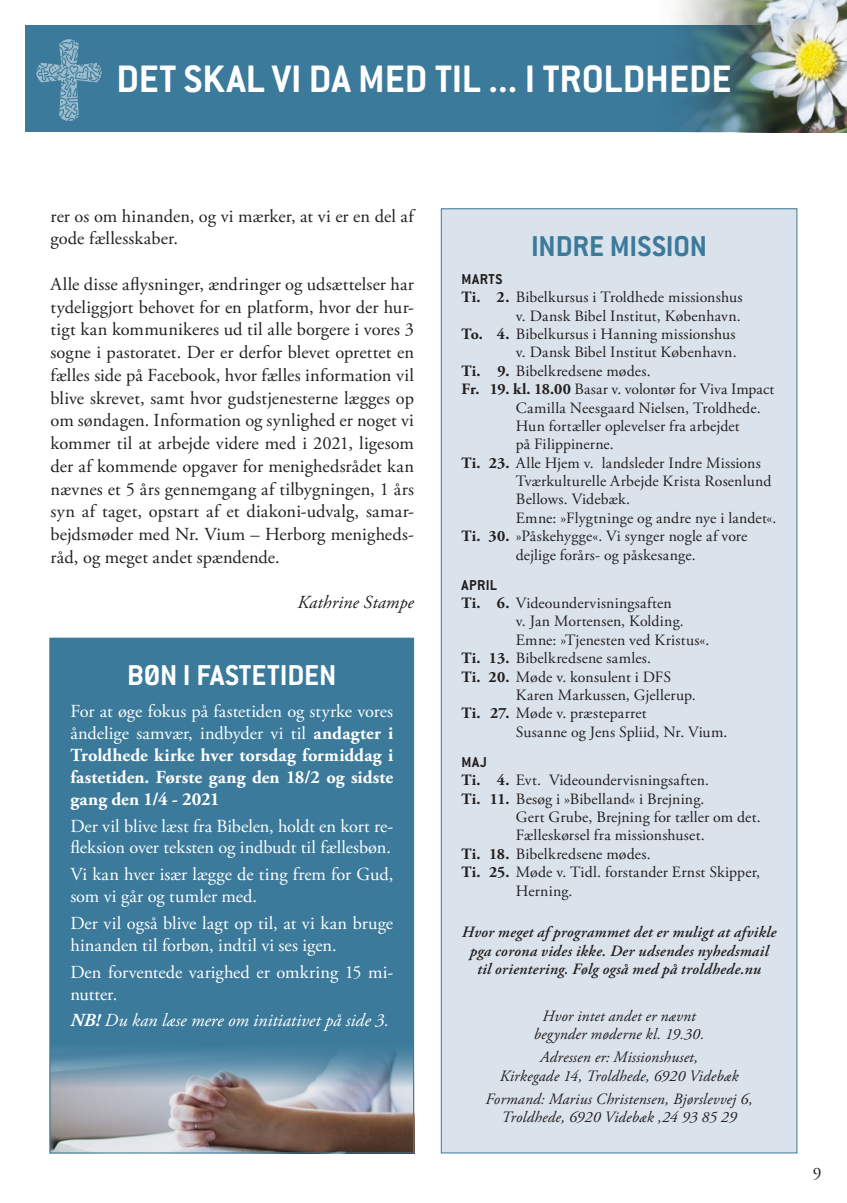
<style>
.page{position:relative;width:847px;height:1203px;background:#fff}
.page>*{position:absolute;margin:0;border:0;box-sizing:border-box;transform-origin:0 0}
.t1{font:700 42px "Conduit ITC";color:#fff}
.t2{font:700 31.5px "Conduit ITC";color:#fff}
.t3{font:700 31.5px "Conduit ITC";letter-spacing:-.005em;color:#3b7a9b}
.t4{font:18.38px/22.8px "Adobe Garamond Pro";color:#231f20}
.t5{font:18.38px/21.9px "Adobe Garamond Pro";color:#fff}
.t6{font:700 18.38px/21.9px "Adobe Garamond Pro";letter-spacing:.005em;color:#fff;text-align:justify}
.t7{font:italic 18.38px "Adobe Garamond Pro";color:#fff}
.t8{font:italic 18.38px "Adobe Garamond Pro";letter-spacing:.005em;color:#231f20}
.t9{font:17.5px "Adobe Garamond Pro";color:#231f20}
.t10{font:15.75px "Adobe Garamond Pro";letter-spacing:.01em;color:#231f20}
.t11{font:italic 15.75px/18.4px "Adobe Garamond Pro";letter-spacing:.01em;color:#231f20;text-align:center}
.t12{font:italic 600 15.75px/18.4px "Adobe Garamond Pro";letter-spacing:.015em;color:#231f20;text-align:center}
.t13{font:700 15.75px "Conduit ITC";letter-spacing:.035em;color:#231f20}
.s1{font-weight:400}
.s2{font-weight:700}
</style>
<div class="page">
<div style="left:26px;top:25px;width:821px;height:106px;background:#3b7a9b"></div>
<svg style="left:36px;top:39px;width:66px;height:82px"></svg>
<img style="left:649px;top:0;width:198px;height:132px">
<div style="left:441px;top:209px;width:356px;height:944px;background:#dae2eb"></div>
<div style="left:50px;top:638px;width:363px;height:515px;background:#3b7a9b"></div>
<img style="left:52px;top:1050px;width:360px;height:101px">
<p class="t1" style="left:116px;top:54px;width:617px">DET SKAL VI DA MED TIL ... I TROLDHEDE</p>
<p class="t4" style="left:51px;top:205px;width:365px">rer os om hinanden, og vi mærker, at vi er en del af gode fællesskaber.</p>
<p class="t4" style="left:51px;top:273px;width:365px;text-align:justify">Alle disse aflysninger, ændringer og udsættelser har tydeliggjort behovet for en platform, hvor der hur&shy;tigt kan kommunikeres ud til alle borgere i vores 3 sogne i pastoratet. Der er derfor blevet oprettet en fælles side på Facebook, hvor fælles information vil blive skrevet, samt hvor gudstjenesterne lægges op om søndagen. Information og synlighed er noget vi kommer til at arbejde videre med i 2021, ligesom der af kommende opgaver for menighedsrådet kan nævnes et 5 års gennemgang af tilbygningen, 1 års syn af taget, opstart af et diakoni-udvalg, samar&shy;bejdsmøder med Nr. Vium – Herborg menigheds&shy;råd, og meget andet spændende.</p>
<p class="t8" style="left:297px;top:592px;width:118px">Kathrine Stampe</p>
<p class="t2" style="left:127px;top:657px;width:211px">BØN I FASTETIDEN</p>
<p class="t6" style="left:70px;top:701px;width:324px"><span class="s1">For at øge fokus på fastetiden og styrke vores åndelige samvær, indbyder vi til</span> andagter i Troldhede kirke hver torsdag formiddag i fastetiden. Første gang den 18/2 og sidste gang den 1/4 - 2021</p>
<p class="t5" style="left:70px;top:815px;width:324px">Der vil blive læst fra Bibelen, holdt en kort re&shy;fleksion over teksten og indbudt til fællesbøn.</p>
<p class="t5" style="left:70px;top:864px;width:324px">Vi kan hver især lægge de ting frem for Gud, som vi går og tumler med.</p>
<p class="t5" style="left:70px;top:913px;width:324px">Der vil også blive lagt op til, at vi kan bruge hinanden til forbøn, indtil vi ses igen.</p>
<p class="t5" style="left:70px;top:962px;width:324px">Den forventede varighed er omkring 15 mi&shy;nutter.</p>
<p class="t7" style="left:70px;top:1010px;width:320px"><span class="s2">NB!</span> Du kan læse mere om initiativet på side 3.</p>
<p class="t3" style="left:531px;top:228px;width:178px">INDRE MISSION</p>
<p class="t13" style="left:461px;top:270px;width:42px">MARTS</p>
<p class="t10" style="left:461px;top:288px;width:282px"><span class="s2">Ti. 2.</span> Bibelkursus i Troldhede missionshus</p>
<p class="t10" style="left:516px;top:306px;width:226px">v. Dansk Bibel Institut, København.</p>
<p class="t10" style="left:461px;top:325px;width:275px"><span class="s2">To. 4.</span> Bibelkursus i Hanning missionshus</p>
<p class="t10" style="left:516px;top:343px;width:222px">v. Dansk Bibel Institut København.</p>
<p class="t10" style="left:461px;top:361px;width:190px"><span class="s2">Ti. 9.</span> Bibelkredsene mødes.</p>
<p class="t10" style="left:461px;top:380px;width:314px"><span class="s2">Fr. 19. kl. 18.00</span> Basar v. volontør for Viva Impact</p>
<p class="t10" style="left:516px;top:398px;width:246px">Camilla Neesgaard Nielsen, Troldhede.</p>
<p class="t10" style="left:516px;top:416px;width:225px">Hun fortæller oplevelser fra arbejdet</p>
<p class="t10" style="left:516px;top:435px;width:100px">på Filippinerne.</p>
<p class="t10" style="left:461px;top:453px;width:301px"><span class="s2">Ti. 23.</span> Alle Hjem v. landsleder Indre Missions</p>
<p class="t10" style="left:516px;top:472px;width:257px">Tværkulturelle Arbejde Krista Rosenlund</p>
<p class="t10" style="left:516px;top:490px;width:116px">Bellows. Videbæk.</p>
<p class="t10" style="left:516px;top:508px;width:262px">Emne: »Flygtninge og andre nye i landet«.</p>
<p class="t10" style="left:461px;top:527px;width:287px"><span class="s2">Ti. 30.</span> »Påskehygge«. Vi synger nogle af vore</p>
<p class="t10" style="left:516px;top:545px;width:181px">dejlige forårs- og påskesange.</p>
<p class="t13" style="left:461px;top:576px;width:37px">APRIL</p>
<p class="t10" style="left:461px;top:594px;width:212px"><span class="s2">Ti. 6.</span> Videoundervisningsaften</p>
<p class="t10" style="left:516px;top:612px;width:169px">v. Jan Mortensen, Kolding.</p>
<p class="t10" style="left:516px;top:630px;width:195px">Emne: »Tjenesten ved Kristus«.</p>
<p class="t10" style="left:461px;top:649px;width:191px"><span class="s2">Ti. 13.</span> Bibelkredsene samles.</p>
<p class="t10" style="left:461px;top:667px;width:211px"><span class="s2">Ti. 20.</span> Møde v. konsulent i DFS</p>
<p class="t10" style="left:516px;top:685px;width:181px">Karen Markussen, Gjellerup.</p>
<p class="t10" style="left:461px;top:704px;width:187px"><span class="s2">Ti. 27.</span> Møde v. præsteparret</p>
<p class="t10" style="left:516px;top:722px;width:213px">Susanne og Jens Spliid, Nr. Vium.</p>
<p class="t13" style="left:461px;top:753px;width:27px">MAJ</p>
<p class="t10" style="left:461px;top:771px;width:249px"><span class="s2">Ti. 4.</span> Evt. Videoundervisningsaften.</p>
<p class="t10" style="left:461px;top:789px;width:244px"><span class="s2">Ti. 11.</span> Besøg i »Bibelland« i Brejning.</p>
<p class="t10" style="left:516px;top:808px;width:246px">Gert Grube, Brejning for tæller om det.</p>
<p class="t10" style="left:516px;top:826px;width:190px">Fælleskørsel fra missionshuset.</p>
<p class="t10" style="left:461px;top:844px;width:190px"><span class="s2">Ti. 18.</span> Bibelkredsene mødes.</p>
<p class="t10" style="left:461px;top:863px;width:300px"><span class="s2">Ti. 25.</span> Møde v. Tidl. forstander Ernst Skipper,</p>
<p class="t10" style="left:516px;top:881px;width:58px">Herning.</p>
<p class="t12" style="left:462px;top:923px;width:316px">Hvor meget af programmet det er muligt at afvikle pga corona vides ikke. Der udsendes nyhedsmail til orientering. Følg også med på troldhede.nu</p>
<p class="t11" style="left:534px;top:1007px;width:172px">Hvor intet andet er nævnt begynder møderne kl. 19.30.</p>
<p class="t11" style="left:500px;top:1049px;width:240px">Adressen er: Missionshuset,<br>Kirkegade 14, Troldhede, 6920 Videbæk</p>
<p class="t11" style="left:485px;top:1090px;width:269px">Formand: Marius Christensen, Bjørslevvej 6,<br>Troldhede, 6920 Videbæk ,24 93 85 29</p>
<p class="t9" style="left:812px;top:1163px;width:10px">9</p>
</div>
